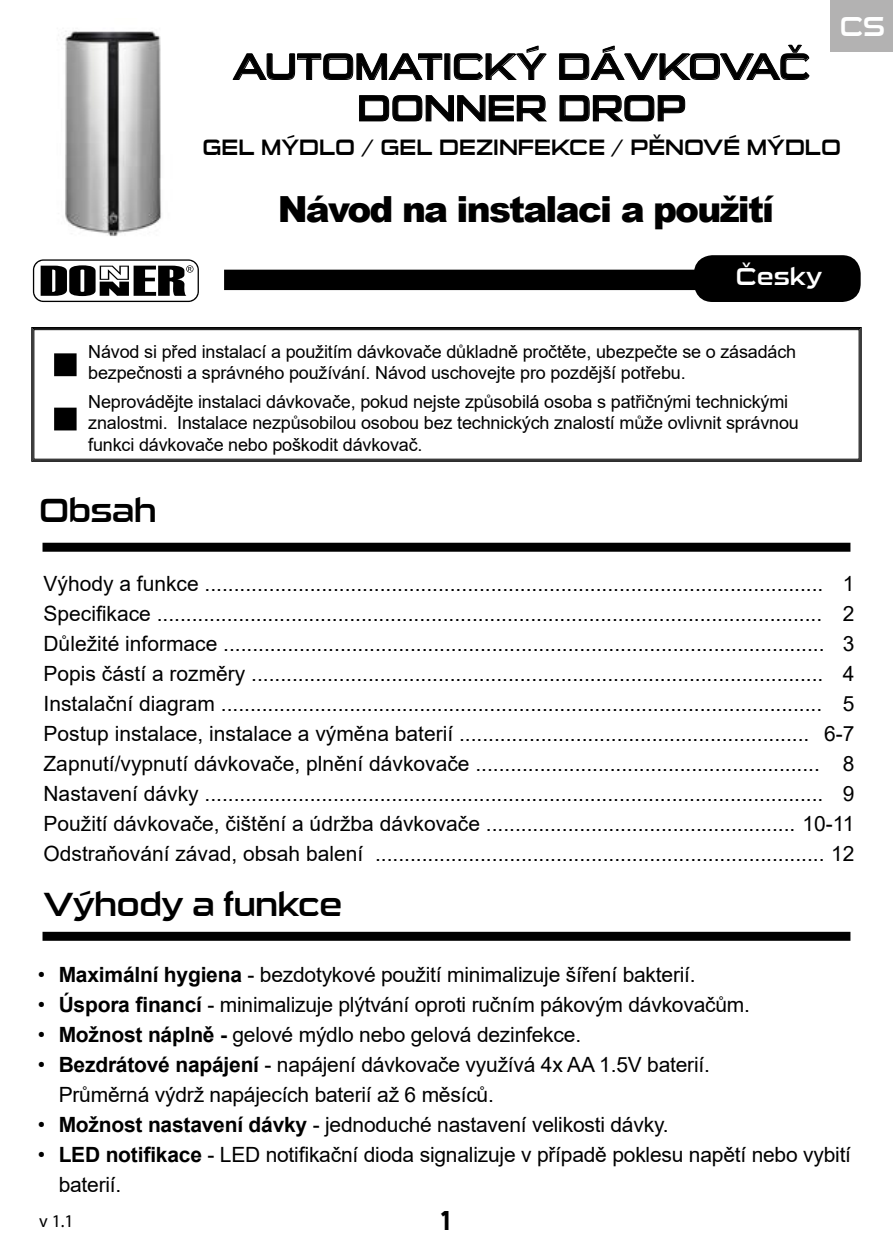
<style>
.page{position:relative;width:893px;height:1259px;background:#fff}
.page>*{position:absolute;margin:0;border:0;box-sizing:border-box;transform-origin:0 0}
.t1{font:36.6px/41.4px "Sui Generis Rg";color:#000;text-align:center}
.t2{font:900 36px "Arial";letter-spacing:-.05em;color:#000}
.t3{font:33px "Sui Generis Rg";letter-spacing:-.025em;color:#000}
.t4{font:27px "Sui Generis Rg";color:#fff}
.t5{font:27px "Sui Generis Rg";color:#000}
.t6{font:24px "Sui Generis Rg";color:#fff}
.t7{font:21.9px "Sui Generis Rg";color:#000}
.t8{font:21px/30px "Arial";letter-spacing:-.01em;color:#000}
.t9{font:18px/21.6px "Arial";letter-spacing:-.01em;color:#000}
.t10{font:18px "Myriad Pro";color:#000}
.s1{font-weight:700}
</style>
<div class="page">
<div style="left:830px;top:0;width:63px;height:52px;background:#b3b2b2"></div>
<svg style="left:31px;top:327px;width:831px;height:135px"></svg>
<div style="left:33px;top:329px;width:826px;height:130px;border:1px solid #000"></div>
<div style="left:55px;top:354px;width:21px;height:21px;background:#000"></div>
<div style="left:54px;top:353px;width:23px;height:23px;border:2px solid #000"></div>
<div style="left:55px;top:408px;width:21px;height:22px;background:#000"></div>
<div style="left:54px;top:408px;width:23px;height:22px;border:2px solid #000"></div>
<div style="left:226px;top:271px;width:631px;height:17px;background:#000"></div>
<div style="left:224px;top:270px;width:634px;height:20px;border:3px solid #000"></div>
<div style="left:43px;top:932px;width:807px;height:8px;border:3px solid #000"></div>
<img style="left:64px;top:31px;width:98px;height:205px">
<svg style="left:33px;top:259px;width:166px;height:43px"></svg>
<svg style="left:232px;top:54px;width:210px;height:26px"></svg>
<svg style="left:454px;top:46px;width:93px;height:34px"></svg>
<svg style="left:559px;top:45px;width:250px;height:35px"></svg>
<svg style="left:359px;top:95px;width:188px;height:27px"></svg>
<svg style="left:559px;top:95px;width:126px;height:27px"></svg>
<div style="left:44px;top:544px;width:805px;height:6px;background:#000"></div>
<div style="left:43px;top:543px;width:807px;height:9px;border:3px solid #000"></div>
<div style="left:695px;top:257px;width:164px;height:43px;background:#000;border-radius:17px"></div>
<div style="left:694px;top:255px;width:167px;height:47px;border:3px solid #000;border-radius:17px"></div>
<p class="t4" style="left:840px;top:11px;width:47px">CS</p>
<h1 class="t1" style="left:233px;top:47px;width:579px">AUTOMATICKÝ DÁVKOVAČ<br>DONNER DROP</h1>
<p class="t7" style="left:202px;top:135px;width:640px">GEL MÝDLO / GEL DEZINFEKCE / PĚNOVÉ MÝDLO</p>
<h2 class="t2" style="left:278px;top:183px;width:498px">Návod na instalaci a použití</h2>
<p class="t6" style="left:736px;top:263px;width:88px">Česky</p>
<p class="t9" style="left:88px;top:341px;width:709px">Návod si před instalací a použitím dávkovače důkladně pročtěte, ubezpečte se o zásadách bezpečnosti a správného používání. Návod uschovejte pro pozdější potřebu.</p>
<p class="t9" style="left:88px;top:390px;width:712px">Neprovádějte instalaci dávkovače, pokud nejste způsobilá osoba s patřičnými technickými znalostmi. Instalace nezpůsobilou osobou bez technických znalostí může ovlivnit správnou funkci dávkovače nebo poškodit dávkovač.</p>
<h3 class="t3" style="left:39px;top:491px;width:119px">Obsah</h3>
<p class="t8" style="left:43px;top:568px;width:813px;text-align:justify">Výhody a funkce .......................................................................................................... 1<br>Specifikace .................................................................................................................. 2<br>Důležité informace ....................................................................................................... 3<br>Popis částí a rozměry .................................................................................................. 4<br>Instalační diagram ....................................................................................................... 5<br>Postup instalace, instalace a výměna baterií ............................................................ 6-7<br>Zapnutí/vypnutí dávkovače, plnění dávkovače ........................................................... 8<br>Nastavení dávky .......................................................................................................... 9<br>Použití dávkovače, čištění a údržba dávkovače ..................................................... 10-11<br>Odstraňování závad, obsah balení ............................................................................. 12</p>
<h3 class="t3" style="left:43px;top:885px;width:301px">Výhody a funkce</h3>
<p class="t8" style="left:38px;top:959px;width:659px">• <span class="s1">Maximální hygiena</span> - bezdotykové použití minimalizuje šíření bakterií.</p>
<p class="t8" style="left:38px;top:989px;width:714px">• <span class="s1">Úspora financí</span> - minimalizuje plýtvání oproti ručním pákovým dávkovačům.</p>
<p class="t8" style="left:38px;top:1019px;width:545px">• <span class="s1">Možnost náplně -</span> gelové mýdlo nebo gelová dezinfekce.</p>
<p class="t8" style="left:59px;top:1049px;width:653px;text-indent:-21px">• <span class="s1">Bezdrátové napájení</span> - napájení dávkovače využívá 4x AA 1.5V baterií.<br>Průměrná výdrž napájecích baterií až 6 měsíců.</p>
<p class="t8" style="left:38px;top:1109px;width:632px">• <span class="s1">Možnost nastavení dávky</span> - jednoduché nastavení velikosti dávky.</p>
<p class="t8" style="left:59px;top:1139px;width:794px;text-indent:-21px">• <span class="s1">LED notifikace</span> - LED notifikační dioda signalizuje v případě poklesu napětí nebo vybití baterií.</p>
<p class="t10" style="left:39px;top:1210px;width:36px">v 1.1</p>
<p class="t5" style="left:441px;top:1204px;width:11px">1</p>
</div>
